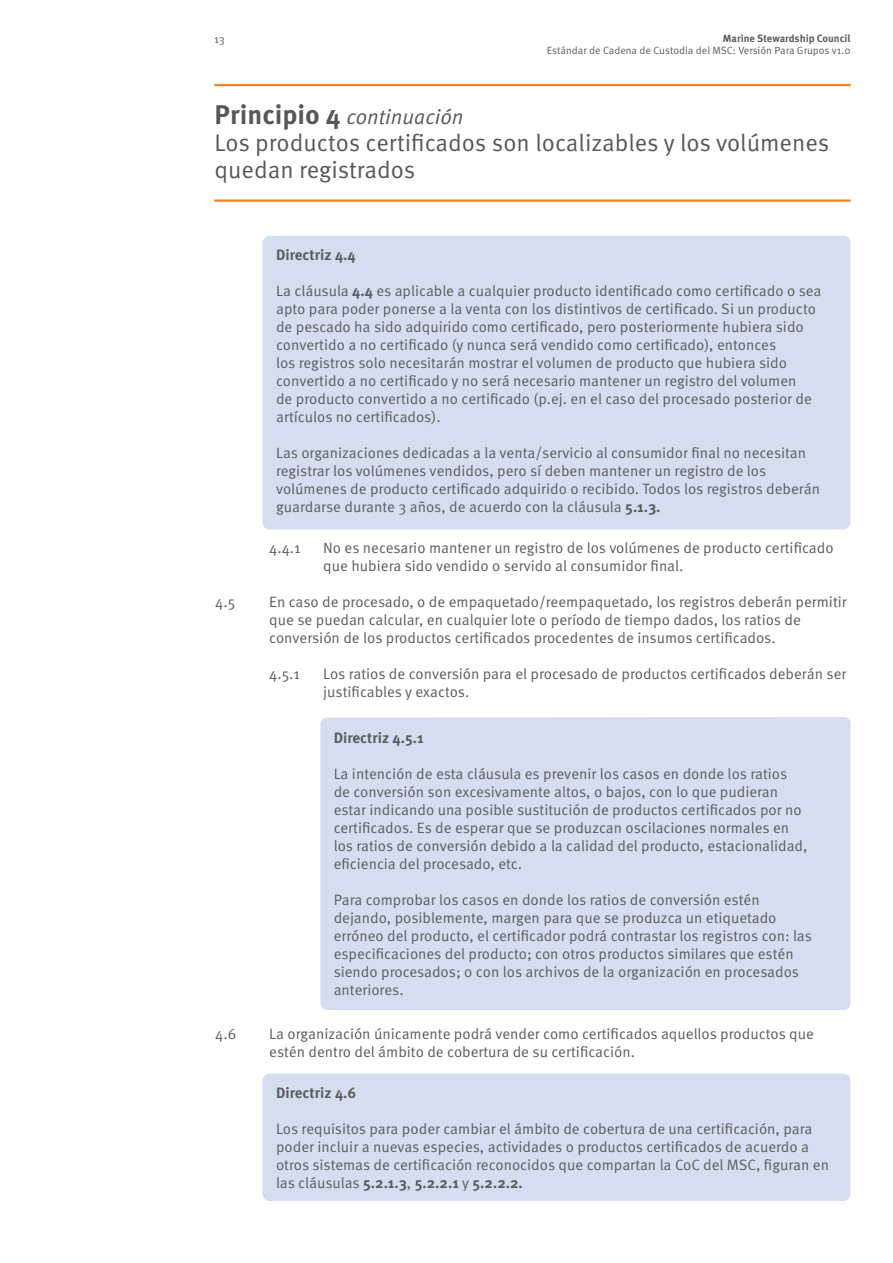
<style>
.page{position:relative;width:893px;height:1263px;background:#fff}
.page>*{position:absolute;margin:0;border:0;box-sizing:border-box;transform-origin:0 0}
.t1{font:24px/27px "Meta Pro";color:#57585b}
.t2{font:italic 21px "Meta Pro";color:#57585b}
.t3{font:15px/18px "Meta Pro";color:#5c5b5f}
.t4{font:700 15px "Meta Pro";color:#5c5b5f}
.t5{font:11.25px "Meta Pro";color:#5c5b5f}
.t6{font:10.5px "Meta Pro";color:#5c5b5f}
.t7{font:700 10.5px "Meta Pro";color:#5c5b5f}
.s1{font-weight:700;font-style:normal;font-size:27px}
.s2{font-weight:700}
</style>
<div class="page">
<hr style="left:214px;top:199px;width:637px;height:3px;background:#ed8324">
<hr style="left:214px;top:84px;width:637px;height:2px;background:#ed8324">
<div style="left:262px;top:236px;width:588px;height:293px;background:#d5def0"></div>
<div style="left:262px;top:1074px;width:588px;height:127px;background:#d5def0"></div>
<div style="left:320px;top:717px;width:530px;height:293px;background:#d5def0"></div>
<p class="t5" style="left:214px;top:31px;width:12px">13</p>
<p class="t7" style="left:723px;top:32px;width:129px">Marine Stewardship Council</p>
<p class="t6" style="left:547px;top:44px;width:305px">Estándar de Cadena de Custodia del MSC: Versión Para Grupos v1.0</p>
<h2 class="t2" style="left:215px;top:103px;width:251px"><span class="s1">Principio 4</span> continuación</h2>
<h1 class="t1" style="left:215px;top:130px;width:616px">Los productos certificados son localizables y los volúmenes quedan registrados</h1>
<p class="t4" style="left:276px;top:245px;width:81px">Directriz 4.4</p>
<p class="t3" style="left:276px;top:282px;width:547px">La cláusula <span class="s2">4.4</span> es aplicable a cualquier producto identificado como certificado o sea apto para poder ponerse a la venta con los distintivos de certificado. Si un producto de pescado ha sido adquirido como certificado, pero posteriormente hubiera sido convertido a no certificado (y nunca será vendido como certificado), entonces<br>los registros solo necesitarán mostrar el volumen de producto que hubiera sido convertido a no certificado y no será necesario mantener un registro del volumen<br>de producto convertido a no certificado (p.ej. en el caso del procesado posterior de artículos no certificados).</p>
<p class="t3" style="left:276px;top:444px;width:545px">Las organizaciones dedicadas a la venta/servicio al consumidor final no necesitan registrar los volúmenes vendidos, pero sí deben mantener un registro de los volúmenes de producto certificado adquirido o recibido. Todos los registros deberán guardarse durante 3 años, de acuerdo con la cláusula <span class="s2">5.1.3.</span></p>
<p class="t3" style="left:269px;top:539px;width:33px">4.4.1</p>
<p class="t3" style="left:323px;top:539px;width:512px">No es necesario mantener un registro de los volúmenes de producto certificado que hubiera sido vendido o servido al consumidor final.</p>
<p class="t3" style="left:215px;top:593px;width:21px">4.5</p>
<p class="t3" style="left:269px;top:593px;width:579px">En caso de procesado, o de empaquetado/reempaquetado, los registros deberán permitir que se puedan calcular, en cualquier lote o período de tiempo dados, los ratios de conversión de los productos certificados procedentes de insumos certificados.</p>
<p class="t3" style="left:269px;top:665px;width:32px">4.5.1</p>
<p class="t3" style="left:323px;top:665px;width:525px">Los ratios de conversión para el procesado de productos certificados deberán ser justificables y exactos.</p>
<p class="t4" style="left:334px;top:728px;width:92px">Directriz 4.5.1</p>
<p class="t3" style="left:334px;top:765px;width:475px">La intención de esta cláusula es prevenir los casos en donde los ratios<br>de conversión son excesivamente altos, o bajos, con lo que pudieran estar indicando una posible sustitución de productos certificados por no certificados. Es de esperar que se produzcan oscilaciones normales en los ratios de conversión debido a la calidad del producto, estacionalidad, eficiencia del procesado, etc.</p>
<p class="t3" style="left:334px;top:891px;width:480px">Para comprobar los casos en donde los ratios de conversión estén dejando, posiblemente, margen para que se produzca un etiquetado erróneo del producto, el certificador podrá contrastar los registros con: las especificaciones del producto; con otros productos similares que estén siendo procesados; o con los archivos de la organización en procesados anteriores.</p>
<p class="t3" style="left:215px;top:1025px;width:23px">4.6</p>
<p class="t3" style="left:269px;top:1025px;width:546px">La organización únicamente podrá vender como certificados aquellos productos que estén dentro del ámbito de cobertura de su certificación.</p>
<p class="t4" style="left:276px;top:1083px;width:82px">Directriz 4.6</p>
<p class="t3" style="left:276px;top:1120px;width:554px">Los requisitos para poder cambiar el ámbito de cobertura de una certificación, para poder incluir a nuevas especies, actividades o productos certificados de acuerdo a otros sistemas de certificación reconocidos que compartan la CoC del MSC, figuran en las cláusulas <span class="s2">5.2.1.3</span>, <span class="s2">5.2.2.1</span> y <span class="s2">5.2.2.2.</span></p>
</div>
